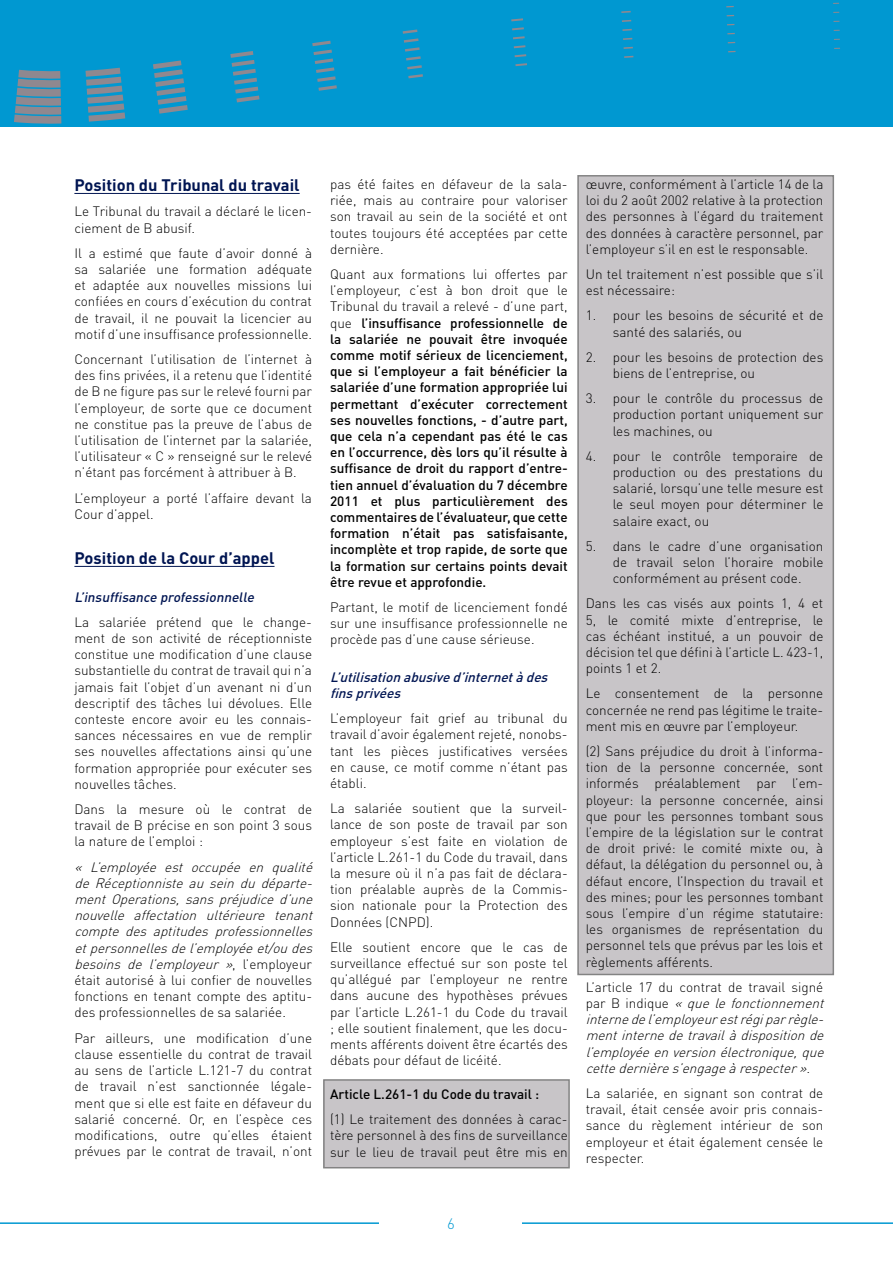
<style>
.page{position:relative;width:893px;height:1263px;background:#fff}
.page>*{position:absolute;margin:0;border:0;box-sizing:border-box;transform-origin:0 0}
.t1{font:700 16.5px "DIN Pro";color:#001552}
.t2{font:300 15px "DIN Pro";color:#0098d1}
.t3{font:300 13.5px/16.2px "DIN Pro";color:#000;text-align:justify}
.t4{font:500 13.5px/16.2px "DIN Pro";color:#000;text-align:justify}
.t5{font:italic 300 13.5px/16.2px "DIN Pro";color:#000}
.t6{font:italic 500 13.5px/16.2px "DIN Pro";color:#001552}
.s1{font-style:normal}
.s2{font-weight:300}
</style>
<div class="page">
<hr style="left:0;top:1222px;width:893px;height:2px;background:#0098d1">
<div style="left:380px;top:1217px;width:142px;height:46px;background:#fff"></div>
<div style="left:578px;top:176px;width:255px;height:798px;background:#c8c5c8"></div>
<div style="left:324px;top:1080px;width:245px;height:88px;background:#c8c5c8"></div>
<div style="left:0;top:0;width:893px;height:126px;background:#0098d1"></div>
<svg style="left:511px;top:18px;width:12px;height:3px"></svg>
<svg style="left:621px;top:11px;width:10px;height:2px"></svg>
<svg style="left:512px;top:27px;width:12px;height:3px"></svg>
<svg style="left:622px;top:20px;width:9px;height:2px"></svg>
<svg style="left:513px;top:36px;width:12px;height:3px"></svg>
<svg style="left:622px;top:29px;width:10px;height:2px"></svg>
<svg style="left:514px;top:45px;width:11px;height:3px"></svg>
<svg style="left:623px;top:38px;width:9px;height:2px"></svg>
<svg style="left:515px;top:54px;width:11px;height:3px"></svg>
<svg style="left:624px;top:47px;width:9px;height:2px"></svg>
<svg style="left:14px;top:70px;width:47px;height:54px;background:#708b9d"></svg>
<svg style="left:86px;top:68px;width:39px;height:54px"></svg>
<svg style="left:153px;top:60px;width:35px;height:54px"></svg>
<svg style="left:230px;top:51px;width:30px;height:51px"></svg>
<svg style="left:312px;top:41px;width:25px;height:50px"></svg>
<svg style="left:403px;top:29px;width:20px;height:49px"></svg>
<svg style="left:515px;top:63px;width:12px;height:3px"></svg>
<svg style="left:624px;top:56px;width:9px;height:2px"></svg>
<hr style="left:74px;top:193px;width:226px;height:1px;background:#001552">
<hr style="left:74px;top:566px;width:201px;height:1px;background:#001552">
<p class="t1" style="left:74px;top:174px;width:227px">Position du Tribunal du travail</p>
<p class="t3" style="left:74px;top:203px;width:239px">Le Tribunal du travail a déclaré le licen&shy;ciement de B abusif.</p>
<p class="t3" style="left:74px;top:244px;width:239px">Il a estimé que faute d’avoir donné à sa salariée une formation adéquate et adaptée aux nouvelles missions lui confiées en cours d’exécution du contrat de travail, il ne pouvait la licencier au motif d’une insuffisance professionnelle.</p>
<p class="t3" style="left:74px;top:350px;width:239px">Concernant l’utilisation de l’internet à des fins privées, il a retenu que l’identité de B ne figure pas sur le relevé fourni par l’employeur, de sorte que ce document ne constitue pas la preuve de l’abus de l’utilisation de l’internet par la salariée, l’utilisateur « C » renseigné sur le relevé n’étant pas forcément à attribuer à B.</p>
<p class="t3" style="left:74px;top:489px;width:239px">L’employeur a porté l’affaire devant la<br>Cour d’appel.</p>
<p class="t1" style="left:74px;top:547px;width:202px">Position de la Cour d’appel</p>
<p class="t6" style="left:74px;top:588px;width:184px">L’insuffisance professionnelle</p>
<p class="t3" style="left:74px;top:613px;width:239px">La salariée prétend que le change&shy;ment de son activité de réceptionniste constitue une modification d’une clause substantielle du contrat de travail qui n’a jamais fait l’objet d’un avenant ni d’un descriptif des tâches lui dévolues. Elle conteste encore avoir eu les connais&shy;sances nécessaires en vue de remplir ses nouvelles affectations ainsi qu’une formation appropriée pour exécuter ses nouvelles tâches.</p>
<p class="t3" style="left:74px;top:800px;width:239px">Dans la mesure où le contrat de travail de B précise en son point 3 sous la nature de l’emploi :</p>
<p class="t5" style="left:74px;top:858px;width:244px">« L’employée est occupée en qualité de Réceptionniste au sein du départe&shy;ment Operations, sans préjudice d’une nouvelle affectation ultérieure tenant compte des aptitudes professionnelles etpersonnellesdel’employéeet/oudes besoins de l’employeur »<span class="s1">, l ’ e m p l o y e u r était autorisé à lui confier de nouvelles fonctions en tenant compte des aptitu&shy;des professionnelles de sa salariée.</span></p>
<p class="t3" style="left:74px;top:1029px;width:239px">Par ailleurs, une modification d’une clause essentielle du contrat de travail au sens de l’article L.121-7 du contrat de travail n’est sanctionnée légale&shy;ment que si elle est faite en défaveur du salarié concerné. Or, en l’espèce ces modifications, outre qu’elles étaient prévues par le contrat de travail, n’ont</p>
<p class="t3" style="left:330px;top:175px;width:239px">pas été faites en défaveur de la sala&shy;riée, mais au contraire pour valoriser son travail au sein de la société et ont toutes toujours été acceptées par cette dernière.</p>
<p class="t4" style="left:330px;top:265px;width:239px"><span class="s2">Quant aux formations lui offertes par l’employeur, c’est à bon droit que le Tribunal du travail a relevé - d’une part, que</span> l’insuffisance professionnelle de la salariée ne pouvait être invoquée comme motif sérieux de licenciement, que si l’employeur a fait bénéficier la salariée d’une formation appropriée lui permettant d’exécuter correctement ses nouvelles fonctions, - d’autre part, que cela n’a cependant pas été le cas en l’occurrence, dès lors qu’il résulte à suffisance de droit du rapport d’entre&shy;tien annuel d’évaluation du 7 décembre 2011 et plus particulièrement des commentaires de l’évaluateur, que cette formation n’était pas satisfaisante, incomplète et trop rapide, de sorte que la formation sur certains points devait être revue et approfondie.</p>
<p class="t3" style="left:330px;top:598px;width:239px">Partant, le motif de licenciement fondé sur une insuffisance professionnelle ne procède pas d’une cause sérieuse.</p>
<p class="t6" style="left:330px;top:668px;width:223px">L’utilisationabusived’internetàdes finsprivées</p>
<p class="t3" style="left:330px;top:710px;width:239px">L’employeur fait grief au tribunal du travail d’avoir également rejeté, nonobs&shy;tant les pièces justificatives versées en cause, ce motif comme n’étant pas établi.</p>
<p class="t3" style="left:330px;top:800px;width:239px">La salariée soutient que la surveil&shy;lance de son poste de travail par son employeur s’est faite en violation de l’article L.261-1 du Code du travail, dans la mesure où il n’a pas fait de déclara&shy;tion préalable auprès de la Commis&shy;sion nationale pour la Protection des Données (CNPD).</p>
<p class="t3" style="left:330px;top:938px;width:239px">Elle soutient encore que le cas de surveillance effectué sur son poste tel qu’allégué par l’employeur ne rentre dans aucune des hypothèses prévues par l’article L.261-1 du Code du travail ; elle soutient finalement, que les docu&shy;ments afférents doivent être écartés des débats pour défaut de licéité.</p>
<p class="t4" style="left:330px;top:1085px;width:211px">Article L.261-1 du Code du travail :</p>
<p class="t3" style="left:330px;top:1111px;width:239px">(1) Le traitement des données à carac&shy;tère personnel à des fins de surveillance sur le lieu de travail peut être mis en</p>
<p class="t3" style="left:586px;top:175px;width:239px">œuvre, conformément à l’article 14 de la loi du 2 août 2002 relative à la protection des personnes à l’égard du traitement des données à caractère personnel, par l’employeur s’il en est le responsable.</p>
<p class="t3" style="left:586px;top:265px;width:239px">Un tel traitement n’est possible que s’il est nécessaire:</p>
<p class="t3" style="left:613px;top:307px;width:212px;text-indent:-27px">1. pour les besoins de sécurité et de santé des salariés, ou</p>
<p class="t3" style="left:613px;top:348px;width:212px;text-indent:-27px">2. pour les besoins de protection des biens de l’entreprise, ou</p>
<p class="t3" style="left:613px;top:390px;width:212px;text-indent:-27px">3. pour le contrôle du processus de production portant uniquement sur les machines, ou</p>
<p class="t3" style="left:613px;top:447px;width:212px;text-indent:-27px">4. pour le contrôle temporaire de production ou des prestations du salarié, lorsqu’une telle mesure est le seul moyen pour déterminer le salaire exact, ou</p>
<p class="t3" style="left:613px;top:537px;width:212px;text-indent:-27px">5. dans le cadre d’une organisation de travail selon l’horaire mobile conformément au présent code.</p>
<p class="t3" style="left:586px;top:595px;width:239px">Dans les cas visés aux points 1, 4 et 5, le comité mixte d’entreprise, le cas échéant institué, a un pouvoir de décision tel que défini à l’article L. 423-1, points 1 et 2.</p>
<p class="t3" style="left:586px;top:685px;width:239px">Le consentement de la personne concernée ne rend pas légitime le traite&shy;ment mis en œuvre par l’employeur.</p>
<p class="t3" style="left:586px;top:742px;width:239px">(2) Sans préjudice du droit à l’informa&shy;tion de la personne concernée, sont informés préalablement par l’em&shy;ployeur: la personne concernée, ainsi que pour les personnes tombant sous l’empire de la législation sur le contrat de droit privé: le comité mixte ou, à défaut, la délégation du personnel ou, à défaut encore, l’Inspection du travail et des mines; pour les personnes tombant sous l’empire d’un régime statutaire: les organismes de représentation du personnel tels que prévus par les lois et règlements afférents.</p>
<p class="t5" style="left:586px;top:978px;width:244px"><span class="s1">L’article 17 du contrat de travail signé p a r B i n d i q u e</span> « que le fonctionnement internedel’employeurestrégiparrègle&shy;mentinternedetravailàdispositionde l’employéeenversionélectronique,que cettedernières’engageàrespecter».</p>
<p class="t3" style="left:586px;top:1084px;width:239px">La salariée, en signant son contrat de travail, était censée avoir pris connais&shy;sance du règlement intérieur de son employeur et était également censée le respecter.</p>
<p class="t2" style="left:447px;top:1213px;width:9px">6</p>
</div>
